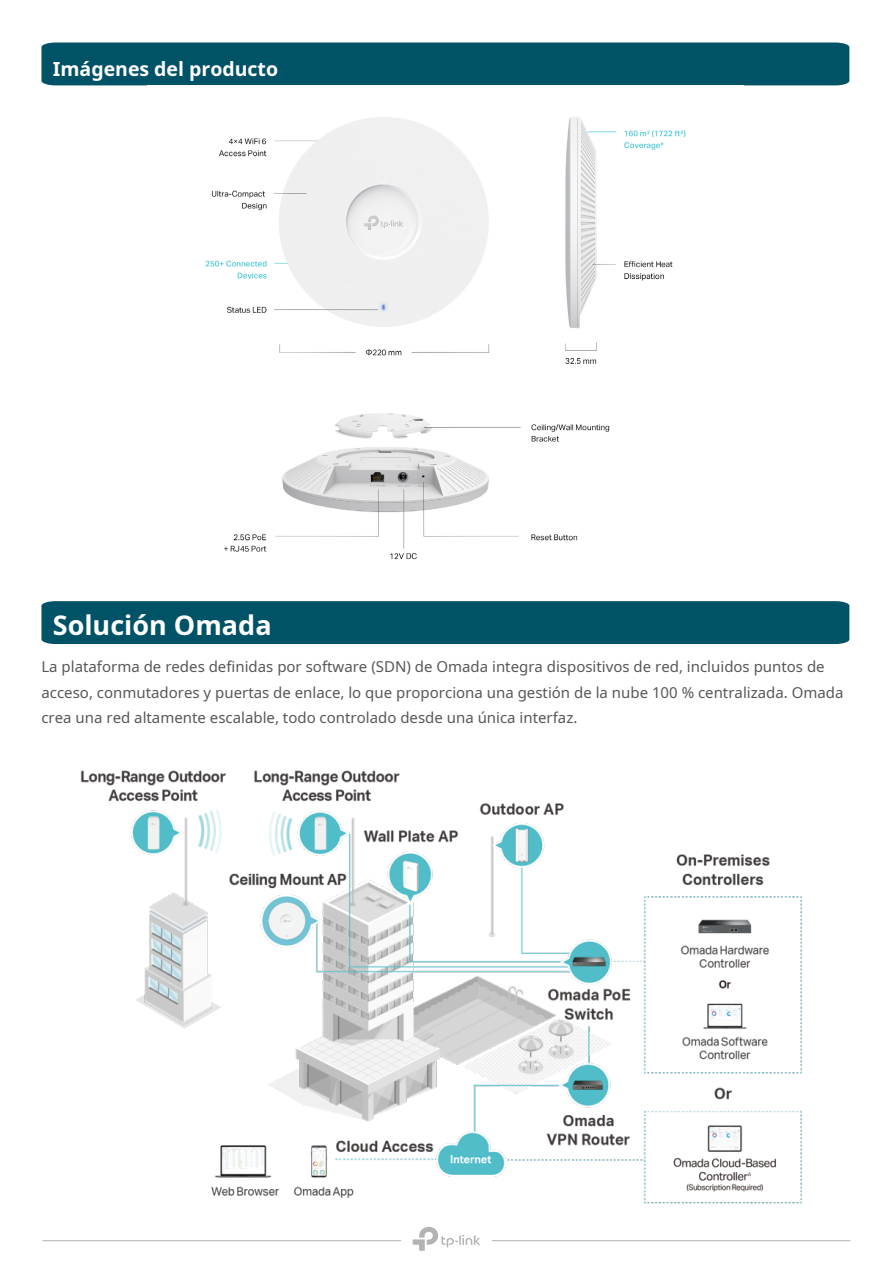
<style>
.page{position:relative;width:893px;height:1263px;background:#fff}
.page>*{position:absolute;margin:0;border:0;box-sizing:border-box;transform-origin:0 0}
.t1{font:700 27px "Noto Sans";color:#fff}
.t2{font:700 19.5px "Noto Sans";color:#fff}
.t3{font:15px/25.5px "Noto Sans";color:#595757}
</style>
<div class="page">
<hr style="left:43px;top:1240px;width:358px;height:1px;background:#b5b4b5">
<hr style="left:492px;top:1240px;width:358px;height:1px;background:#b5b4b5">
<svg style="left:413px;top:1227px;width:67px;height:24px"></svg>
<div style="left:41px;top:43px;width:808px;height:42px;background:#005267"></div>
<img style="left:205px;top:117px;width:481px;height:443px">
<div style="left:41px;top:601px;width:808px;height:43px;background:#005267"></div>
<img style="left:80px;top:770px;width:722px;height:434px">
<h2 class="t2" style="left:53px;top:55px;width:227px">Imágenes del producto</h2>
<h1 class="t1" style="left:53px;top:606px;width:220px">Solución Omada</h1>
<p class="t3" style="left:41px;top:653px;width:804px">La plataforma de redes definidas por software (SDN) de Omada integra dispositivos de red, incluidos puntos de acceso, conmutadores y puertas de enlace, lo que proporciona una gestión de la nube 100 % centralizada. Omada crea una red altamente escalable, todo controlado desde una única interfaz.</p>
</div>
